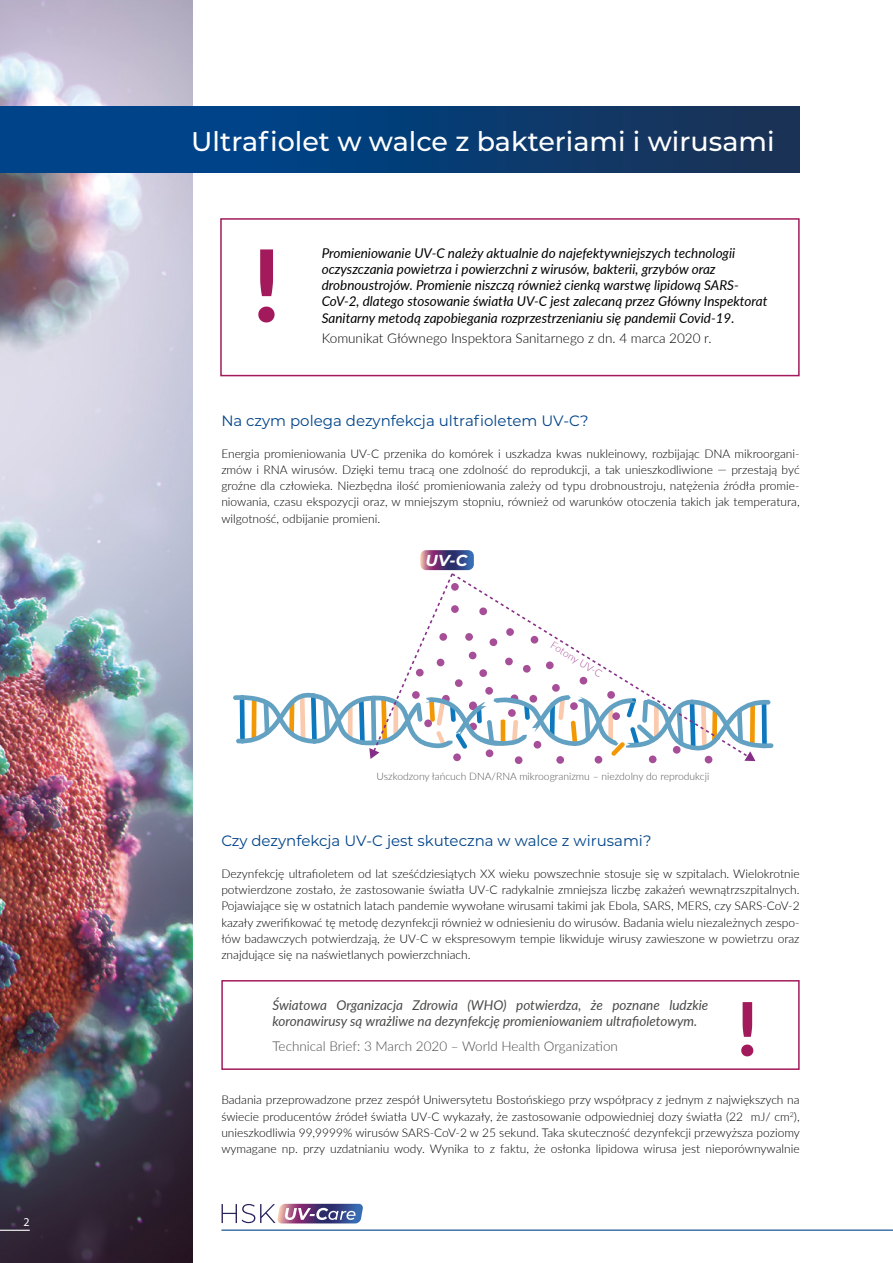
<style>
.page{position:relative;width:893px;height:1263px;background:#fff}
.page>*{position:absolute;margin:0;border:0;box-sizing:border-box;transform-origin:0 0}
.t1{font:800 99.6px "Lato";color:#a21a5b}
.t2{font:800 74.1px "Lato";color:#a21a5b}
.t3{font:500 27px "Montserrat";color:#fff}
.t4{font:italic 700 15.9px "Montserrat";color:#fff}
.t5{font:15px "Montserrat";color:#048}
.t6{font:italic 13.5px/16.2px "Lato";color:#000}
.t7{font:italic 13.5px/16.2px "Lato";color:#4a4a49}
.t8{font:300 13.5px "Lato";color:#000}
.t9{font:300 13.5px "Lato";color:#4a4a49}
.t10{font:300 12px/16.2px "Lato";color:#000;text-align:justify}
.t11{font:12px "Myriad Pro";color:#fff}
.t12{font:300 10.35px "Lato";color:#575756}
.t13{font:300 10.35px "Lato";color:#a74e98}
</style>
<div class="page">
<svg style="left:222px;top:1204px;width:141px;height:19px"></svg>
<hr style="left:221px;top:1229px;width:672px;height:2px;background:#048">
<div style="left:221px;top:980px;width:579px;height:90px;border:2px solid #a21a5b"></div>
<div style="left:515px;top:756px;width:7px;height:8px;background:#a74e98;border-radius:50%"></div>
<svg style="left:556px;top:756px;width:8px;height:8px"></svg>
<div style="left:705px;top:756px;width:7px;height:7px;background:#a74e98;border-radius:50%"></div>
<div style="left:595px;top:756px;width:7px;height:7px;background:#a74e98;border-radius:50%"></div>
<svg style="left:233px;top:550px;width:541px;height:211px"></svg>
<img style="left:0;top:0;width:193px;height:1263px">
<div style="left:0;top:107px;width:800px;height:66px;background:linear-gradient(to right,#004793,#183357)"></div>
<div style="left:220px;top:218px;width:580px;height:158px;border:2px solid #a21a5b"></div>
<hr style="left:0;top:1230px;width:30px;height:1px;background:#fff">
<p class="t11" style="left:24px;top:1214px;width:8px">2</p>
<h3 class="t3" style="left:191px;top:123px;width:585px">Ultrafiolet w walce z bakteriami i wirusami</h3>
<h1 class="t1" style="left:252px;top:211px;width:30px">!</h1>
<p class="t6" style="left:322px;top:244px;width:447px">Promieniowanie UV-C należy aktualnie do najefektywniejszych technologii oczyszczania powietrza i powierzchni z wirusów, bakterii, grzybów oraz drobnoustrojów. Promienie niszczą również cienką warstwę lipidową SARS-CoV-2, dlatego stosowanie światła UV-C jest zalecaną przez Główny Inspektorat Sanitarny metodą zapobiegania rozprzestrzenianiu się pandemii Covid-19.</p>
<p class="t8" style="left:322px;top:329px;width:391px">Komunikat Głównego Inspektora Sanitarnego z dn. 4 marca 2020 r.</p>
<p class="t5" style="left:221px;top:410px;width:369px">Na czym polega dezynfekcja ultrafioletem UV-C?</p>
<p class="t10" style="left:221px;top:445px;width:580px">Energia promieniowania UV-C przenika do komórek i uszkadza kwas nukleinowy, rozbijając DNA mikroorgani&shy;zmów i RNA wirusów. Dzięki temu tracą one zdolność do reprodukcji, a tak unieszkodliwione — przestają być groźne dla człowieka. Niezbędna ilość promieniowania zależy od typu drobnoustroju, natężenia źródła promie&shy;niowania, czasu ekspozycji oraz, w mniejszym stopniu, również od warunków otoczenia takich jak temperatura, wilgotność, odbijanie promieni.</p>
<h3 class="t4" style="left:426px;top:549px;width:43px">UV-C</h3>
<p class="t13" style="left:556px;top:638px;width:60px;rotate:32deg">Fotony UV-C</p>
<p class="t12" style="left:377px;top:769px;width:334px">Uszkodzony łańcuch DNA/RNA mikroogranizmu – niezdolny do reprodukcji</p>
<p class="t5" style="left:221px;top:830px;width:432px">Czy dezynfekcja UV-C jest skuteczna w walce z wirusami?</p>
<p class="t10" style="left:221px;top:865px;width:580px">Dezynfekcję ultrafioletem od lat sześćdziesiątych XX wieku powszechnie stosuje się w szpitalach. Wielokrotnie potwierdzone zostało, że zastosowanie światła UV-C radykalnie zmniejsza liczbę zakażeń wewnątrzszpitalnych.<br>Pojawiające się w ostatnich latach pandemie wywołane wirusami takimi jak Ebola, SARS, MERS, czy SARS-CoV-2 kazały zwerifikować tę metodę dezynfekcji również w odniesieniu do wirusów. Badania wielu niezależnych zespo&shy;łów badawczych potwierdzają, że UV-C w ekspresowym tempie likwiduje wirusy zawieszone w powietrzu oraz znajdujące się na naświetlanych powierzchniach.</p>
<p class="t7" style="left:272px;top:996px;width:437px">Światowa Organizacja Zdrowia (WHO) potwierdza, że poznane ludzkie koronawirusy są wrażliwe na dezynfekcję promieniowaniem ultrafioletowym.</p>
<p class="t9" style="left:272px;top:1037px;width:347px">Technical Brief: 3 March 2020 – World Health Organization</p>
<h2 class="t2" style="left:737px;top:974px;width:23px">!</h2>
<p class="t10" style="left:221px;top:1091px;width:580px">Badania przeprowadzone przez zespół Uniwersytetu Bostońskiego przy współpracy z jednym z największych na świecie producentów źródeł światła UV-C wykazały, że zastosowanie odpowiedniej dozy światła (22 mJ/ cm<sup>2</sup>), unieszkodliwia 99,9999% wirusów SARS-CoV-2 w 25 sekund. Taka skuteczność dezynfekcji przewyższa poziomy wymagane np. przy uzdatnianiu wody. Wynika to z faktu, że osłonka lipidowa wirusa jest nieporównywalnie</p>
</div>
